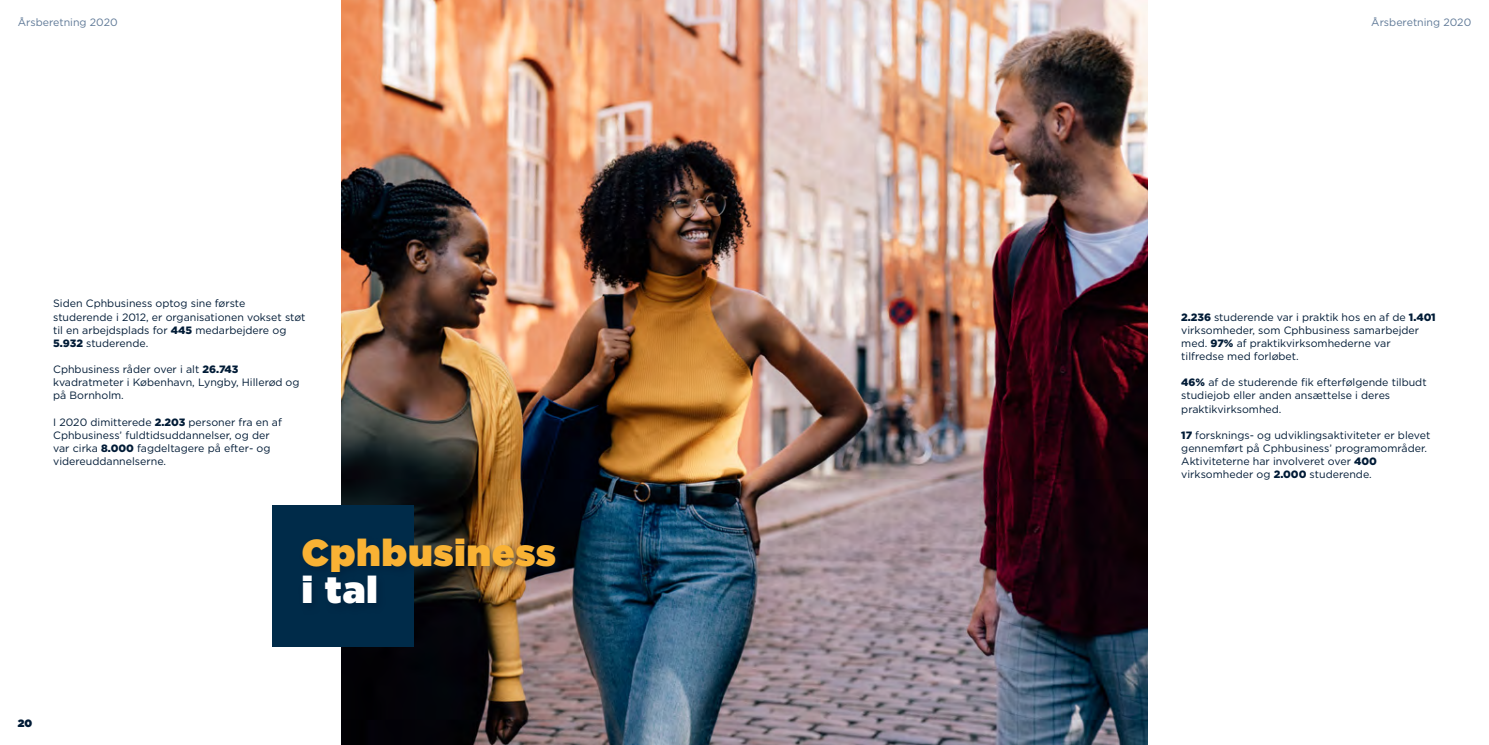
<style>
.page{position:relative;width:1489px;height:745px;background:#fff}
.page>*{position:absolute;margin:0;border:0;box-sizing:border-box;transform-origin:0 0}
.t1{font:900 37.5px "Gotham";letter-spacing:.03em;color:#f9b234}
.t2{font:900 37.5px "Gotham";color:#fff}
.t3{font:10.62px/13.1px "Gotham";color:#001b36}
.t4{font:10.62px "Gotham";color:#5f7997}
.t5{font:900 10.62px "Gotham";color:#001b36}
.s1{font-weight:900}
</style>
<div class="page">
<img style="left:341px;top:0;width:806px;height:744px">
<div style="left:272px;top:504px;width:142px;height:142px;background:#002b49"></div>
<div style="left:298px;top:535px;width:267px;height:79px;background:#001b36;opacity:.5"></div>
<p class="t4" style="left:18px;top:16px;width:101px">Årsberetning 2020</p>
<p class="t3" style="left:53px;top:296px;width:254px">Siden Cphbusiness optog sine første studerende i 2012, er organisationen vokset støt til en arbejdsplads for <span class="s1">445</span> medarbejdere og <span class="s1">5.932</span> studerende.</p>
<p class="t3" style="left:53px;top:362px;width:248px">Cphbusiness råder over i alt <span class="s1">26.743 </span>kvadratmeter i København, Lyngby, Hillerød og på Bornholm.</p>
<p class="t3" style="left:53px;top:415px;width:230px">I 2020 dimitterede <span class="s1">2.203</span> personer fra en af Cphbusiness’ fuldtidsuddannelser, og der var cirka <span class="s1">8.000</span> fagdeltagere på efter- og videreuddannelserne.</p>
<p class="t5" style="left:18px;top:714px;width:16px">20</p>
<h1 class="t1" style="left:302px;top:525px;width:255px">Cphbusiness</h1>
<h1 class="t2" style="left:302px;top:562px;width:77px">i tal</h1>
<p class="t4" style="left:1371px;top:16px;width:101px">Årsberetning 2020</p>
<p class="t3" style="left:1181px;top:310px;width:256px"><span class="s1">2.236</span> studerende var i praktik hos en af de <span class="s1">1.401 </span>virksomheder, som Cphbusiness samarbejder med. <span class="s1">97%</span> af praktikvirksomhederne var tilfredse med forløbet.</p>
<p class="t3" style="left:1181px;top:375px;width:247px"><span class="s1">46%</span> af de studerende fik efterfølgende tilbudt studiejob eller anden ansættelse i deres praktikvirksomhed.</p>
<p class="t3" style="left:1181px;top:428px;width:250px"><span class="s1">17</span> forsknings- og udviklingsaktiviteter er blevet gennemført på Cphbusiness’ programområder.<br>Aktiviteterne har involveret over <span class="s1">400 </span>virksomheder og <span class="s1">2.000</span> studerende.</p>
</div>
